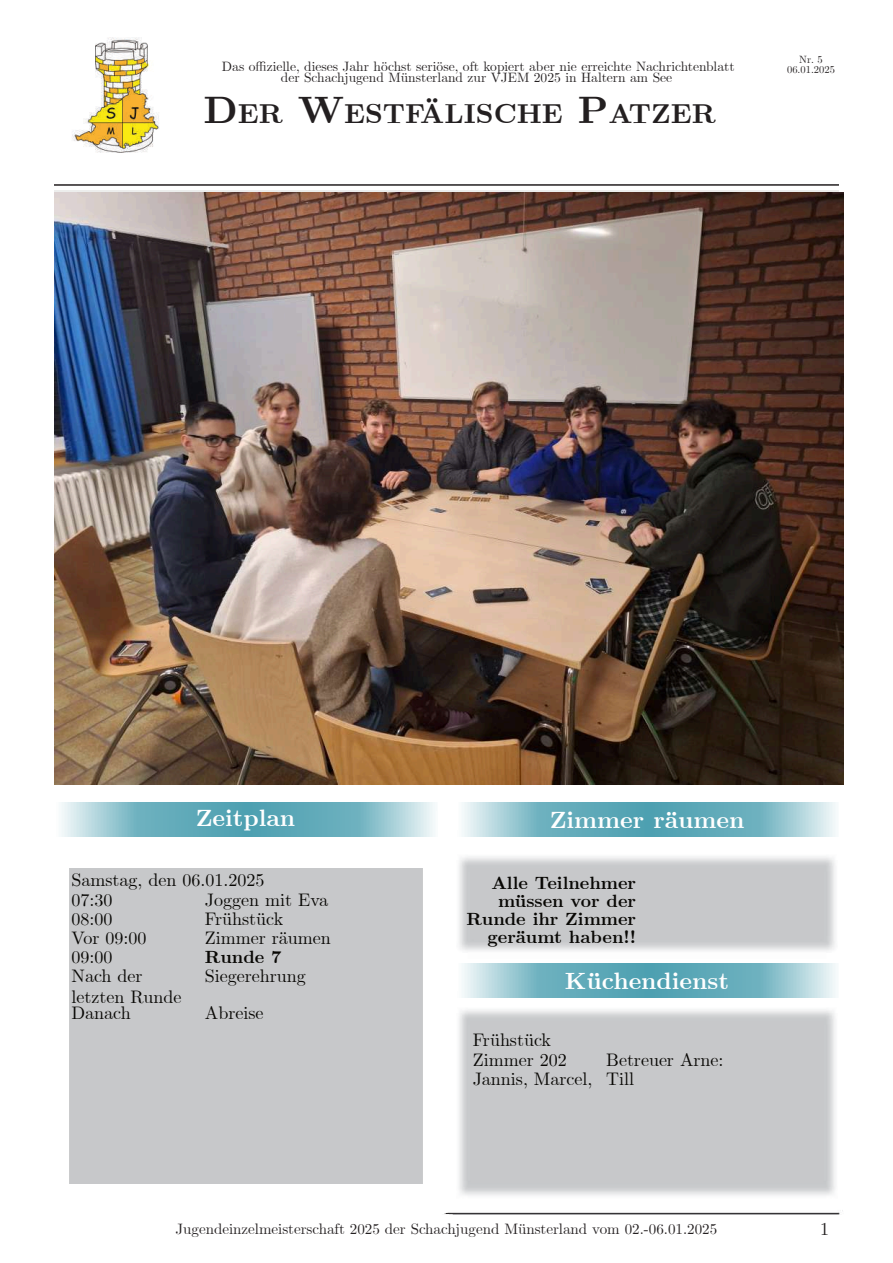
<style>
.page{position:relative;width:893px;height:1263px;background:#fff}
.page>*{position:absolute;margin:0;border:0;box-sizing:border-box;transform-origin:0 0}
.t1{font:700 27.9px "CMU Serif";color:#231f20}
.t2{font:700 24px "CMU Serif";color:#fff}
.t3{font:18px/19.2px "CMU Serif";color:#080704}
.t4{font:700 18px/18px "CMU Serif";color:#080704;text-align:right}
.t5{font:18px "CMU Serif";color:#231f20}
.t6{font:15px "CMU Serif";color:#231f20}
.t7{font:13.5px/10.5px "CMU Serif";color:#231f20;text-align:center}
.t8{font:10.5px/10.5px "CMU Serif";color:#231f20;text-align:center}
.s1{font-size:39px}
</style>
<div class="page">
<img style="left:453px;top:997px;width:390px;height:217px">
<img style="left:69px;top:868px;width:384px;height:346px">
<hr style="left:54px;top:184px;width:785px;height:2px;background:#231f20">
<img style="left:72px;top:37px;width:87px;height:116px">
<svg style="left:462px;top:802px;width:374px;height:34px;background:#7fbac6"></svg>
<svg style="left:459px;top:963px;width:380px;height:34px;background:#81bbc7"></svg>
<svg style="left:61px;top:802px;width:374px;height:34px;background:#7fbac6"></svg>
<img style="left:54px;top:193px;width:789px;height:591px">
<p class="t7" style="left:222px;top:62px;width:514px">Das offizielle, dieses Jahr höchst seriöse, oft kopiert aber nie erreichte Nachrichtenblatt der Schachjugend Münsterland zur VJEM 2025 in Haltern am See</p>
<h1 class="t1" style="left:203px;top:101px;width:514px"><span class="s1">D</span>ER <span class="s1">W</span>ESTFÄLISCHE <span class="s1">P</span>ATZER</h1>
<p class="t8" style="left:787px;top:54px;width:49px">Nr. 5<br>06.01.2025</p>
<h2 class="t2" style="left:196px;top:806px;width:101px">Zeitplan</h2>
<p class="t3" style="left:72px;top:871px;width:194px">Samstag, den 06.01.2025<br>07:30</p>
<p class="t3" style="left:205px;top:890px;width:125px">Joggen mit Eva</p>
<p class="t3" style="left:72px;top:910px;width:42px">08:00</p>
<p class="t3" style="left:205px;top:910px;width:80px">Frühstück</p>
<p class="t3" style="left:72px;top:929px;width:77px">Vor 09:00</p>
<p class="t3" style="left:205px;top:929px;width:127px">Zimmer räumen</p>
<p class="t3" style="left:72px;top:948px;width:42px">09:00</p>
<p class="t4" style="left:205px;top:949px;width:78px">Runde 7</p>
<p class="t3" style="left:72px;top:966px;width:112px;line-height:21px">Nach der letzten Runde</p>
<p class="t3" style="left:205px;top:967px;width:102px">Siegerehrung</p>
<p class="t3" style="left:72px;top:1004px;width:61px">Danach</p>
<p class="t3" style="left:205px;top:1004px;width:60px">Abreise</p>
<h2 class="t2" style="left:550px;top:808px;width:196px">Zimmer räumen</h2>
<p class="t4" style="left:466px;top:874px;width:171px">Alle Teilnehmer müssen vor der<br>Runde ihr Zimmer geräumt haben!!</p>
<h2 class="t2" style="left:565px;top:969px;width:166px">Küchendienst</h2>
<p class="t3" style="left:473px;top:1031px;width:95px">Frühstück<br>Zimmer 202</p>
<p class="t3" style="left:473px;top:1050px;width:252px;text-indent:134px">Betreuer Arne:<br>Jannis, Marcel, Till</p>
<p class="t6" style="left:176px;top:1222px;width:543px">Jugendeinzelmeisterschaft 2025 der Schachjugend Münsterland vom 02.-06.01.2025</p>
<p class="t5" style="left:820px;top:1221px;width:10px">1</p>
</div>
